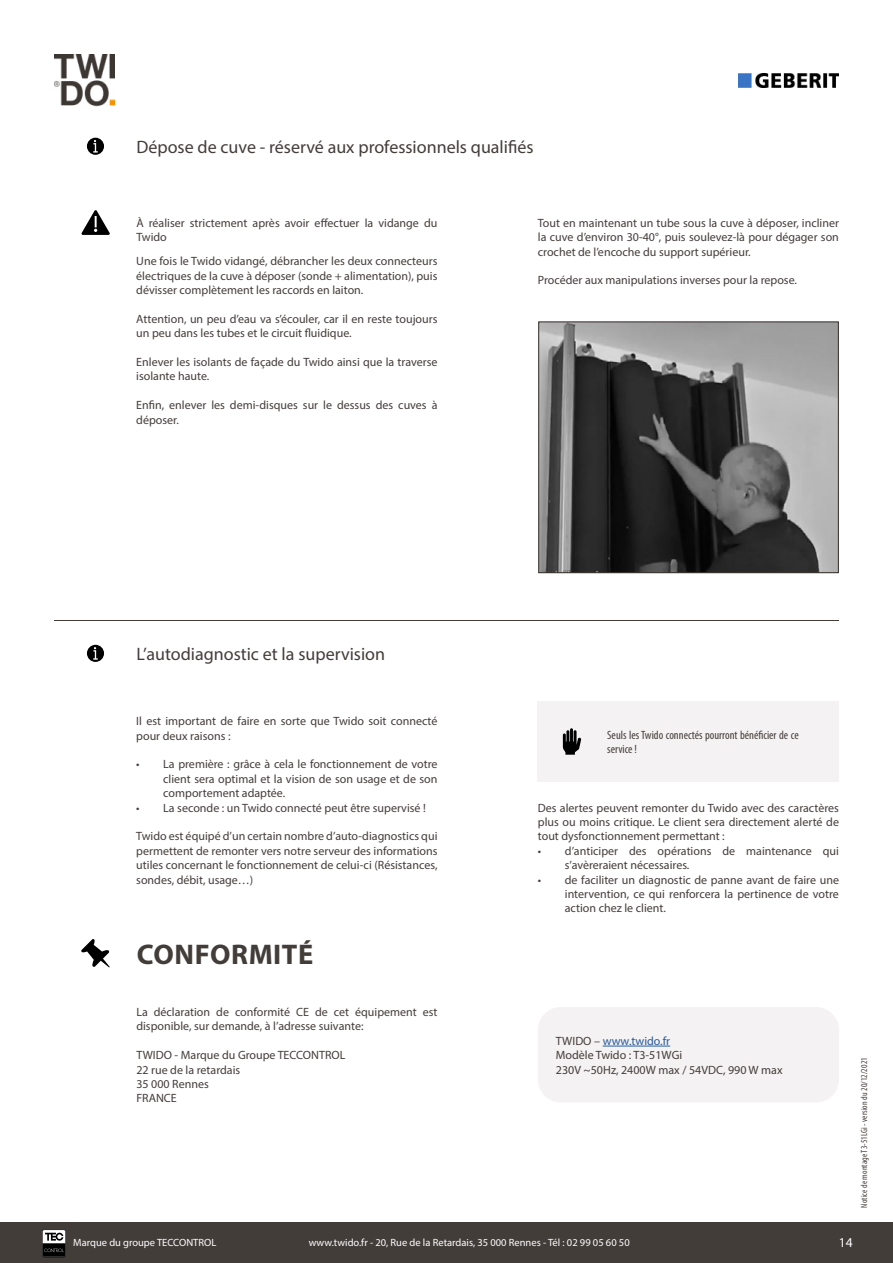
<style>
.page{position:relative;width:893px;height:1263px;background:#fff}
.page>*{position:absolute;margin:0;border:0;box-sizing:border-box;transform-origin:0 0}
.t1{font:700 28.5px "Myriad Pro";letter-spacing:.02em;color:#433d3a}
.t2{font:18px "Myriad Pro";color:#433d3a}
.t3{font:13.5px "Myriad Pro";color:#fff}
.t4{font:12px/14.4px "Myriad Pro";color:#433d3a}
.t5{font:condensed 12px/14.4px "Myriad Pro";color:#433d3a}
.t6{font:10.5px "Myriad Pro";color:#fff}
.t7{font:condensed 9px "Myriad Pro";letter-spacing:.01em;color:#433d3a}
.s1{color:#275b9b}
</style>
<div class="page">
<div style="left:0;top:1222px;width:893px;height:41px;background:#433d3a"></div>
<svg style="left:42px;top:1230px;width:24px;height:27px"></svg>
<img style="left:54px;top:54px;width:60px;height:53px">
<svg style="left:87px;top:138px;width:17px;height:17px"></svg>
<svg style="left:87px;top:645px;width:17px;height:17px"></svg>
<img style="left:540px;top:323px;width:297px;height:248px">
<div style="left:538px;top:321px;width:301px;height:252px;border:1px solid #3d3733"></div>
<svg style="left:81px;top:210px;width:29px;height:25px"></svg>
<hr style="left:54px;top:620px;width:785px;height:1px;background:#433d3a">
<div style="left:538px;top:701px;width:301px;height:80px;background:#f4f2f2"></div>
<div style="left:538px;top:1007px;width:301px;height:95px;background:#f4f2f2;border-radius:23px"></div>
<svg style="left:563px;top:728px;width:18px;height:27px"></svg>
<svg style="left:81px;top:939px;width:29px;height:28px"></svg>
<hr style="left:603px;top:1046px;width:67px;height:1px;background:#275b9b">
<img style="left:739px;top:74px;width:100px;height:14px">
<h2 class="t2" style="left:136px;top:136px;width:399px">Dépose de cuve - réservé aux professionnels qualifiés</h2>
<p class="t4" style="left:136px;top:215px;width:303px">À réaliser strictement après avoir effectuer la vidange du<br>Twido</p>
<p class="t4" style="left:136px;top:254px;width:303px;text-align:justify">Une fois le Twido vidangé, débrancher les deux connecteurs électriques de la cuve à déposer (sonde + alimentation), puis dévisser complètement les raccords en laiton.</p>
<p class="t4" style="left:136px;top:311px;width:303px">Attention, un peu d’eau va s’écouler, car il en reste toujours un peu dans les tubes et le circuit fluidique.</p>
<p class="t4" style="left:136px;top:355px;width:303px">Enlever les isolants de façade du Twido ainsi que la traverse isolante haute.</p>
<p class="t4" style="left:136px;top:398px;width:303px">Enfin, enlever les demi-disques sur le dessus des cuves à déposer.</p>
<p class="t4" style="left:538px;top:215px;width:303px;text-align:justify">Tout en maintenant un tube sous la cuve à déposer, incliner la cuve d’environ 30-40°, puis soulevez-là pour dégager son crochet de l’encoche du support supérieur.</p>
<p class="t4" style="left:538px;top:273px;width:261px">Procéder aux manipulations inverses pour la repose.</p>
<h2 class="t2" style="left:136px;top:643px;width:250px">L’autodiagnostic et la supervision</h2>
<p class="t4" style="left:136px;top:714px;width:303px">Il est important de faire en sorte que Twido soit connecté pour deux raisons :</p>
<p class="t4" style="left:163px;top:757px;width:276px;text-align:justify;text-indent:-27px">• La première : grâce à cela le fonctionnement de votre client sera optimal et la vision de son usage et de son comportement adaptée.</p>
<p class="t4" style="left:136px;top:800px;width:291px">• La seconde : un Twido connecté peut être supervisé !</p>
<p class="t4" style="left:136px;top:829px;width:303px;text-align:justify">Twido est équipé d’un certain nombre d’auto-diagnostics qui permettent de remonter vers notre serveur des informations utiles concernant le fonctionnement de celui-ci (Résistances, sondes, débit, usage…)</p>
<h1 class="t1" style="left:137px;top:935px;width:178px">CONFORMITÉ</h1>
<p class="t5" style="left:607px;top:727px;width:193px">Seuls les Twido connectés pourront bénéficier de ce service !</p>
<p class="t4" style="left:538px;top:800px;width:303px;text-align:justify">Des alertes peuvent remonter du Twido avec des caractères plus ou moins critique. Le client sera directement alerté de tout dysfonctionnement permettant :</p>
<p class="t4" style="left:565px;top:843px;width:276px;text-indent:-27px">• d’anticiper des opérations de maintenance qui s’avèreraient nécessaires.</p>
<p class="t4" style="left:565px;top:872px;width:276px;text-align:justify;text-indent:-27px">• de faciliter un diagnostic de panne avant de faire une intervention, ce qui renforcera la pertinence de votre action chez le client.</p>
<p class="t4" style="left:136px;top:1005px;width:303px">La déclaration de conformité CE de cet équipement est disponible, sur demande, à l’adresse suivante:</p>
<p class="t4" style="left:136px;top:1048px;width:211px">TWIDO - Marque du Groupe TECCONTROL<br>22 rue de la retardais<br>35 000 Rennes<br>FRANCE</p>
<p class="t4" style="left:556px;top:1033px;width:228px">TWIDO – <span class="s1">www.twido.fr<br></span>Modèle Twido : T3-51WGi<br>230V ~50Hz, 2400W max / 54VDC, 990 W max</p>
<p class="t6" style="left:73px;top:1236px;width:145px">Marque du groupe TECCONTROL</p>
<p class="t6" style="left:309px;top:1236px;width:322px">www.twido.fr - 20, Rue de la Retardais, 35 000 Rennes - Tél : 02 99 05 60 50</p>
<p class="t7" style="left:859px;top:1207px;width:152px;rotate:-90deg">Notice de montage T3-51LGi - version du 20/12/2021</p>
<p class="t3" style="left:839px;top:1234px;width:15px">14</p>
</div>
